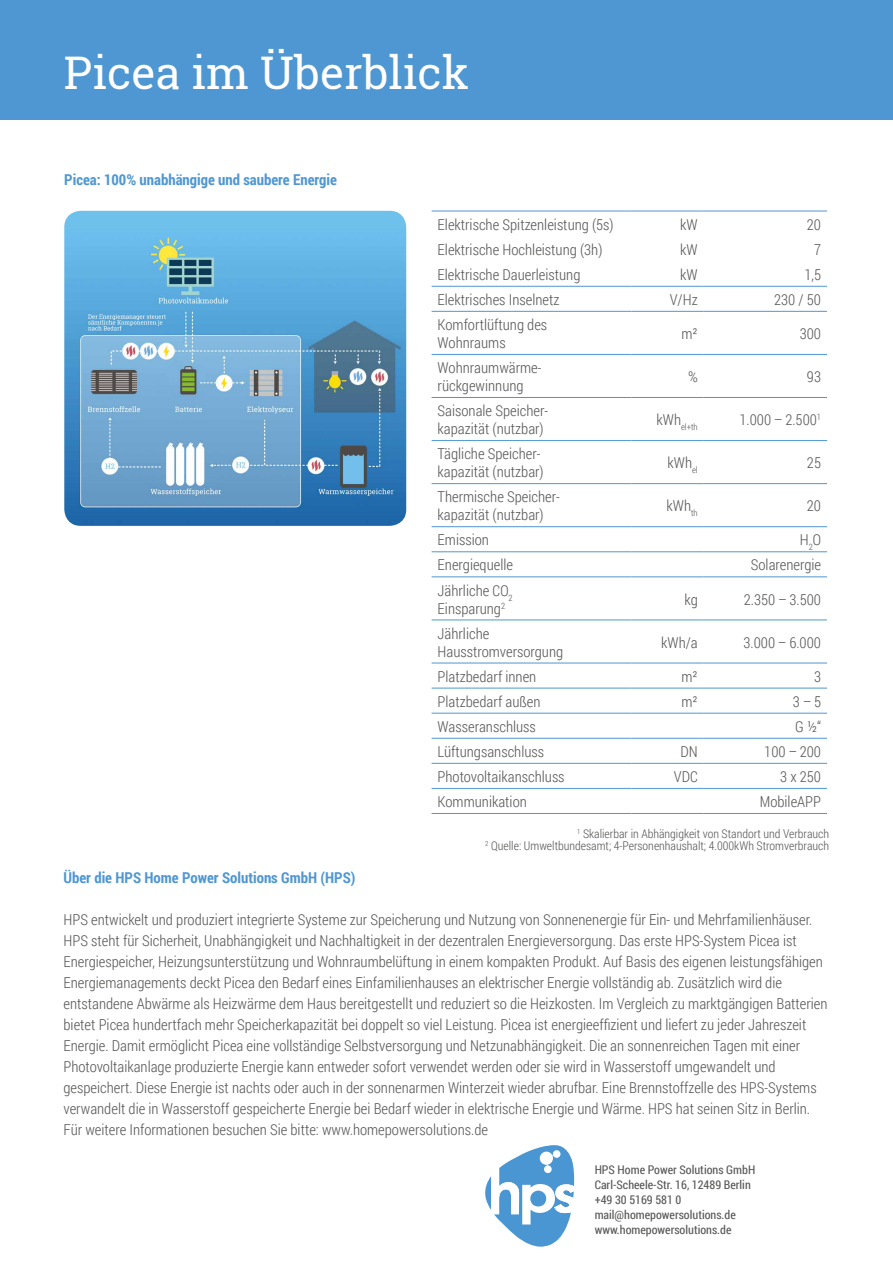
<style>
.page{position:relative;width:893px;height:1263px;background:#fff}
.page>*{position:absolute;margin:0;border:0;box-sizing:border-box;transform-origin:0 0}
.t1{font:45px "Roboto Slab";color:#fff}
.t2{font:300 15px/21px "Roboto Condensed";color:#575756}
.t3{font:700 15px "Roboto Condensed";color:#4f97d2}
.t4{font:12px/15px "Roboto Condensed";color:#575756}
.t5{font:300 12px/12px "Roboto Condensed";color:#575756;text-align:right}
.t6{font:300 8.7px "Roboto Condensed";color:#575756}
</style>
<div class="page">
<div style="left:0;top:0;width:893px;height:119px;background:#4f97d2"></div>
<hr style="left:432px;top:211px;width:199px;height:1px;background:#4f97d2">
<hr style="left:631px;top:211px;width:73px;height:1px;background:#4f97d2">
<hr style="left:704px;top:211px;width:123px;height:1px;background:#4f97d2">
<hr style="left:432px;top:286px;width:199px;height:1px;background:#4f97d2">
<hr style="left:631px;top:286px;width:73px;height:1px;background:#4f97d2">
<hr style="left:704px;top:286px;width:123px;height:1px;background:#4f97d2">
<hr style="left:432px;top:311px;width:199px;height:1px;background:#4f97d2">
<hr style="left:631px;top:311px;width:73px;height:1px;background:#4f97d2">
<hr style="left:704px;top:311px;width:123px;height:1px;background:#4f97d2">
<hr style="left:432px;top:354px;width:199px;height:1px;background:#4f97d2">
<hr style="left:631px;top:354px;width:73px;height:1px;background:#4f97d2">
<hr style="left:704px;top:354px;width:123px;height:1px;background:#4f97d2">
<hr style="left:432px;top:397px;width:199px;height:1px;background:#4f97d2">
<hr style="left:631px;top:397px;width:73px;height:1px;background:#4f97d2">
<hr style="left:704px;top:397px;width:123px;height:1px;background:#4f97d2">
<hr style="left:432px;top:440px;width:199px;height:1px;background:#4f97d2">
<hr style="left:631px;top:440px;width:73px;height:1px;background:#4f97d2">
<hr style="left:704px;top:440px;width:123px;height:1px;background:#4f97d2">
<hr style="left:432px;top:483px;width:199px;height:1px;background:#4f97d2">
<hr style="left:631px;top:483px;width:73px;height:1px;background:#4f97d2">
<hr style="left:704px;top:483px;width:123px;height:1px;background:#4f97d2">
<hr style="left:432px;top:526px;width:199px;height:1px;background:#4f97d2">
<hr style="left:631px;top:526px;width:73px;height:1px;background:#4f97d2">
<hr style="left:704px;top:526px;width:123px;height:1px;background:#4f97d2">
<hr style="left:432px;top:551px;width:199px;height:1px;background:#4f97d2">
<hr style="left:631px;top:551px;width:73px;height:1px;background:#4f97d2">
<hr style="left:704px;top:551px;width:123px;height:1px;background:#4f97d2">
<hr style="left:432px;top:577px;width:199px;height:1px;background:#4f97d2">
<hr style="left:631px;top:577px;width:73px;height:1px;background:#4f97d2">
<hr style="left:704px;top:577px;width:123px;height:1px;background:#4f97d2">
<hr style="left:432px;top:620px;width:199px;height:1px;background:#4f97d2">
<hr style="left:631px;top:620px;width:73px;height:1px;background:#4f97d2">
<hr style="left:704px;top:620px;width:123px;height:1px;background:#4f97d2">
<hr style="left:432px;top:663px;width:199px;height:1px;background:#4f97d2">
<hr style="left:631px;top:663px;width:73px;height:1px;background:#4f97d2">
<hr style="left:704px;top:663px;width:123px;height:1px;background:#4f97d2">
<hr style="left:432px;top:688px;width:199px;height:1px;background:#4f97d2">
<hr style="left:631px;top:688px;width:73px;height:1px;background:#4f97d2">
<hr style="left:704px;top:688px;width:123px;height:1px;background:#4f97d2">
<hr style="left:432px;top:713px;width:199px;height:1px;background:#4f97d2">
<hr style="left:631px;top:713px;width:73px;height:1px;background:#4f97d2">
<hr style="left:704px;top:713px;width:123px;height:1px;background:#4f97d2">
<hr style="left:432px;top:738px;width:199px;height:1px;background:#4f97d2">
<hr style="left:631px;top:738px;width:73px;height:1px;background:#4f97d2">
<hr style="left:704px;top:738px;width:123px;height:1px;background:#4f97d2">
<hr style="left:432px;top:763px;width:199px;height:1px;background:#4f97d2">
<hr style="left:631px;top:763px;width:73px;height:1px;background:#4f97d2">
<hr style="left:704px;top:763px;width:123px;height:1px;background:#4f97d2">
<hr style="left:432px;top:788px;width:199px;height:1px;background:#4f97d2">
<hr style="left:631px;top:788px;width:73px;height:1px;background:#4f97d2">
<hr style="left:704px;top:788px;width:123px;height:1px;background:#4f97d2">
<hr style="left:432px;top:813px;width:199px;height:1px;background:#4f97d2">
<hr style="left:631px;top:813px;width:73px;height:1px;background:#4f97d2">
<hr style="left:704px;top:813px;width:123px;height:1px;background:#4f97d2">
<img style="left:64px;top:211px;width:342px;height:315px">
<svg style="left:485px;top:1145px;width:89px;height:101px"></svg>
<h1 class="t1" style="left:64px;top:42px;width:407px">Picea im Überblick</h1>
<p class="t3" style="left:64px;top:169px;width:274px">Picea: 100% unabhängige und saubere Energie</p>
<p class="t2" style="left:438px;top:213px;width:178px">Elektrische Spitzenleistung (5s)</p>
<p class="t2" style="left:680px;top:213px;width:19px">kW</p>
<p class="t2" style="left:807px;top:213px;width:16px">20</p>
<p class="t2" style="left:438px;top:238px;width:166px">Elektrische Hochleistung (3h)</p>
<p class="t2" style="left:680px;top:238px;width:19px">kW</p>
<p class="t2" style="left:814px;top:238px;width:9px">7</p>
<p class="t2" style="left:438px;top:264px;width:144px">Elektrische Dauerleistung</p>
<p class="t2" style="left:680px;top:264px;width:19px">kW</p>
<p class="t2" style="left:804px;top:264px;width:18px">1,5</p>
<p class="t2" style="left:438px;top:289px;width:123px">Elektrisches Inselnetz</p>
<p class="t2" style="left:670px;top:289px;width:30px">V/Hz</p>
<p class="t2" style="left:774px;top:289px;width:49px">230 / 50</p>
<p class="t2" style="left:438px;top:315px;width:111px;line-height:18px">Komfortlüftung des<br>Wohnraums</p>
<p class="t2" style="left:681px;top:323px;width:18px">m²</p>
<p class="t2" style="left:800px;top:323px;width:23px">300</p>
<p class="t2" style="left:438px;top:358px;width:105px;line-height:18px">Wohnraumwärme&shy;rückgewinnung</p>
<p class="t2" style="left:688px;top:366px;width:11px">%</p>
<p class="t2" style="left:807px;top:366px;width:16px">93</p>
<p class="t2" style="left:438px;top:401px;width:112px;line-height:18px">Saisonale Speicher&shy;kapazität (nutzbar)</p>
<p class="t6" style="left:656px;top:421px;width:43px"><sup>kWh</sup>el+th</p>
<p class="t2" style="left:739px;top:409px;width:83px">1.000 – 2.500<sup>1</sup></p>
<p class="t2" style="left:438px;top:444px;width:108px;line-height:18px">Tägliche Speicher&shy;kapazität (nutzbar)</p>
<p class="t2" style="left:667px;top:452px;width:32px">kWh<sub>el</sub></p>
<p class="t2" style="left:807px;top:452px;width:16px">25</p>
<p class="t2" style="left:438px;top:487px;width:124px;line-height:18px">Thermische Speicher&shy;kapazität (nutzbar)</p>
<p class="t2" style="left:666px;top:495px;width:33px">kWh<sub>th</sub></p>
<p class="t2" style="left:807px;top:495px;width:16px">20</p>
<p class="t2" style="left:438px;top:529px;width:53px">Emission</p>
<p class="t2" style="left:800px;top:529px;width:23px">H<sub>2</sub>O</p>
<p class="t2" style="left:438px;top:554px;width:77px">Energiequelle</p>
<p class="t2" style="left:751px;top:554px;width:72px">Solarenergie</p>
<p class="t2" style="left:438px;top:581px;width:77px;line-height:18px">Jährliche CO<sub>2<br></sub>Einsparung<sup>2</sup></p>
<p class="t2" style="left:684px;top:588px;width:15px">kg</p>
<p class="t2" style="left:744px;top:588px;width:79px">2.350 – 3.500</p>
<p class="t2" style="left:438px;top:624px;width:127px;line-height:18px">Jährliche<br>Hausstromversorgung</p>
<p class="t2" style="left:661px;top:631px;width:38px">kWh/a</p>
<p class="t2" style="left:743px;top:631px;width:79px">3.000 – 6.000</p>
<p class="t2" style="left:438px;top:665px;width:100px">Platzbedarf innen</p>
<p class="t2" style="left:681px;top:665px;width:18px">m²</p>
<p class="t2" style="left:814px;top:665px;width:9px">3</p>
<p class="t2" style="left:438px;top:690px;width:104px">Platzbedarf außen</p>
<p class="t2" style="left:681px;top:690px;width:18px">m²</p>
<p class="t2" style="left:793px;top:690px;width:30px">3 – 5</p>
<p class="t2" style="left:438px;top:715px;width:100px">Wasseranschluss</p>
<p class="t2" style="left:795px;top:715px;width:27px">G ½“</p>
<p class="t2" style="left:438px;top:740px;width:108px">Lüftungsanschluss</p>
<p class="t2" style="left:680px;top:740px;width:19px">DN</p>
<p class="t2" style="left:764px;top:740px;width:58px">100 – 200</p>
<p class="t2" style="left:438px;top:766px;width:129px">Photovoltaikanschluss</p>
<p class="t2" style="left:674px;top:766px;width:25px">VDC</p>
<p class="t2" style="left:780px;top:766px;width:42px">3 x 250</p>
<p class="t2" style="left:438px;top:791px;width:91px">Kommunikation</p>
<p class="t2" style="left:760px;top:791px;width:63px">MobileAPP</p>
<p class="t5" style="left:485px;top:827px;width:345px"><sup>1</sup> Skalierbar in Abhängigkeit von Standort und Verbrauch<br><sup>2</sup> Quelle: Umweltbundesamt; 4-Personenhaushalt; 4.000kWh Stromverbrauch</p>
<p class="t3" style="left:64px;top:867px;width:293px">Über die HPS Home Power Solutions GmbH (HPS)</p>
<p class="t2" style="left:64px;top:908px;width:766px">HPS entwickelt und produziert integrierte Systeme zur Speicherung und Nutzung von Sonnenenergie für Ein- und Mehrfamilienhäuser.<br>HPS steht für Sicherheit, Unabhängigkeit und Nachhaltigkeit in der dezentralen Energieversorgung. Das erste HPS-System Picea ist Energiespeicher, Heizungsunterstützung und Wohnraumbelüftung in einem kompakten Produkt. Auf Basis des eigenen leistungsfähigen Energiemanagements deckt Picea den Bedarf eines Einfamilienhauses an elektrischer Energie vollständig ab. Zusätzlich wird die entstandene Abwärme als Heizwärme dem Haus bereitgestellt und reduziert so die Heizkosten. Im Vergleich zu marktgängigen Batterien bietet Picea hundertfach mehr Speicherkapazität bei doppelt so viel Leistung. Picea ist energieeffizient und liefert zu jeder Jahreszeit Energie. Damit ermöglicht Picea eine vollständige Selbstversorgung und Netzunabhängigkeit. Die an sonnenreichen Tagen mit einer Photovoltaikanlage produzierte Energie kann entweder sofort verwendet werden oder sie wird in Wasserstoff umgewandelt und gespeichert. Diese Energie ist nachts oder auch in der sonnenarmen Winterzeit wieder abrufbar. Eine Brennstoffzelle des HPS-Systems verwandelt die in Wasserstoff gespeicherte Energie bei Bedarf wieder in elektrische Energie und Wärme. HPS hat seinen Sitz in Berlin.<br>Für weitere Informationen besuchen Sie bitte: www.homepowersolutions.de</p>
<p class="t4" style="left:595px;top:1161px;width:162px">HPS Home Power Solutions GmbH<br>Carl-Scheele-Str. 16, 12489 Berlin +49 30 5169 581 0 mail@homepowersolutions.de www.homepowersolutions.de</p>
</div>
